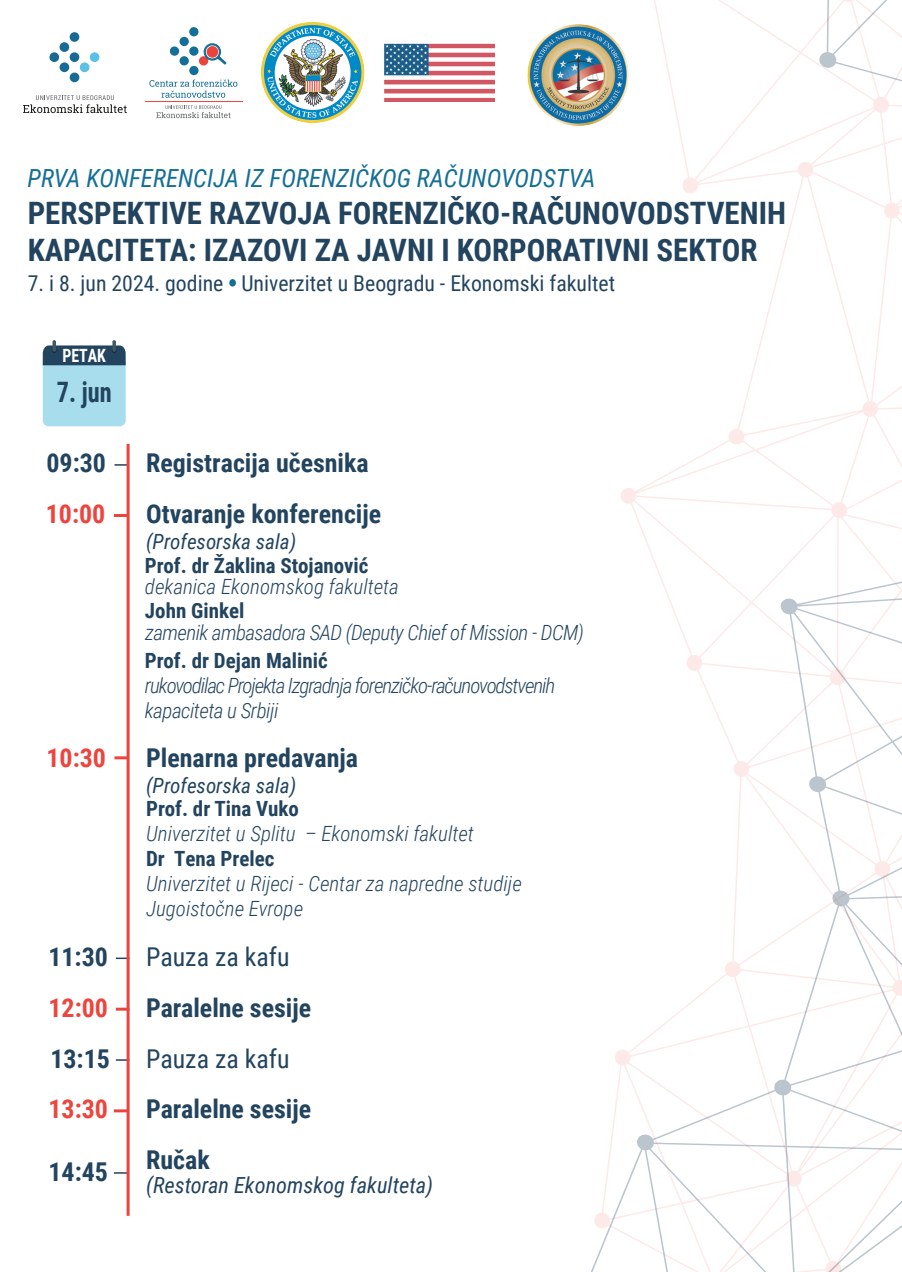
<style>
.page{position:relative;width:902px;height:1272px;background:#fff}
.page>*{position:absolute;margin:0;border:0;box-sizing:border-box;transform-origin:0 0}
.t1{font:700 30.9px/37px "Roboto Condensed";color:#23445f}
.t2{font:700 28.2px "Roboto Condensed";color:#23445f;scale:.86 1}
.t3{font:700 25.95px "Roboto Condensed";color:#23445f}
.t4{font:25.95px "Roboto Condensed";color:#23445f}
.t5{font:700 25.95px "Roboto Condensed";color:#ed453d}
.t6{font:italic 24.9px "Roboto Condensed";color:#146f96}
.t7{font:italic 22.2px "Roboto Condensed";color:#23445f}
.t8{font:21.75px "Roboto Condensed";color:#23445f}
.t9{font:italic 300 21px/25.2px "Roboto Condensed";letter-spacing:-.01em;color:#23445f}
.t10{font:700 21px "Roboto Condensed";color:#23445f}
.t11{font:italic 300 21px/25.2px "Roboto Condensed";letter-spacing:-.055em;color:#23445f}
.t12{font:italic 21px "Roboto Condensed";color:#23445f}
.t13{font:700 18.3px "Roboto Condensed";color:#fff;scale:.86 1}
</style>
<div class="page">
<svg style="left:591px;top:0;width:310px;height:1271px"></svg>
<svg style="left:114px;top:464px;width:13px;height:1px"></svg>
<svg style="left:116px;top:957px;width:11px;height:2px"></svg>
<svg style="left:116px;top:1007px;width:11px;height:3px"></svg>
<svg style="left:114px;top:1109px;width:13px;height:3px"></svg>
<svg style="left:114px;top:1172px;width:13px;height:1px"></svg>
<svg style="left:114px;top:514px;width:13px;height:3px"></svg>
<hr style="left:127px;top:444px;width:3px;height:771px;background:#ed453d">
<hr style="left:114px;top:756px;width:14px;height:3px;background:#ed453d">
<div style="left:70px;top:32px;width:9px;height:10px;background:#176a95;border-radius:50%"></div>
<div style="left:60px;top:42px;width:9px;height:10px;background:#176a95;border-radius:50%"></div>
<div style="left:70px;top:52px;width:9px;height:10px;background:#176a95;border-radius:50%"></div>
<div style="left:90px;top:52px;width:9px;height:10px;background:#5ac1e4;border-radius:50%"></div>
<div style="left:49px;top:52px;width:10px;height:10px;background:#176a95;border-radius:50%"></div>
<div style="left:60px;top:62px;width:9px;height:10px;background:#176a95;border-radius:50%"></div>
<div style="left:70px;top:73px;width:9px;height:9px;background:#176a95;border-radius:50%"></div>
<div style="left:80px;top:62px;width:9px;height:10px;background:#5ac1e4;border-radius:50%"></div>
<svg style="left:23px;top:95px;width:104px;height:18px"></svg>
<img style="left:527px;top:15px;width:112px;height:115px">
<div style="left:189px;top:27px;width:9px;height:9px;background:#136f97;border-radius:50%"></div>
<div style="left:179px;top:37px;width:10px;height:9px;background:#136f97;border-radius:50%"></div>
<div style="left:189px;top:46px;width:9px;height:10px;background:#136f97;border-radius:50%"></div>
<div style="left:170px;top:46px;width:9px;height:10px;background:#136f97;border-radius:50%"></div>
<div style="left:179px;top:56px;width:10px;height:9px;background:#136f97;border-radius:50%"></div>
<div style="left:189px;top:66px;width:9px;height:9px;background:#136f97;border-radius:50%"></div>
<div style="left:199px;top:56px;width:9px;height:9px;background:#ed433d;border-radius:50%"></div>
<hr style="left:145px;top:101px;width:98px;height:1px;background:#ed433d">
<svg style="left:202px;top:43px;width:24px;height:22px"></svg>
<svg style="left:149px;top:80px;width:88px;height:18px"></svg>
<svg style="left:156px;top:105px;width:75px;height:13px"></svg>
<img style="left:384px;top:43px;width:111px;height:59px">
<img style="left:261px;top:22px;width:104px;height:101px">
<div style="left:229px;top:279px;width:7px;height:7px;background:#156e95;border-radius:50%"></div>
<svg style="left:43px;top:340px;width:83px;height:86px;background:#8fbccd"></svg>
<svg style="left:112px;top:340px;width:4px;height:12px"></svg>
<p class="t6" style="left:28px;top:161px;width:569px">PRVA KONFERENCIJA IZ FORENZIČKOG RAČUNOVODSTVA</p>
<h1 class="t1" style="left:28px;top:194px;width:759px">PERSPEKTIVE RAZVOJA FORENZIČKO-RAČUNOVODSTVENIH<br>KAPACITETA: IZAZOVI ZA JAVNI I KORPORATIVNI SEKTOR</h1>
<p class="t8" style="left:28px;top:267px;width:589px">7. i 8. jun 2024. godine Univerzitet u Beogradu - Ekonomski fakultet</p>
<p class="t13" style="left:62px;top:342px;width:52px">PETAK</p>
<h2 class="t2" style="left:57px;top:372px;width:65px">7. jun</h2>
<p class="t3" style="left:46px;top:445px;width:61px">09:30</p>
<p class="t3" style="left:146px;top:445px;width:224px">Registracija učesnika</p>
<p class="t5" style="left:46px;top:495px;width:61px">10:00</p>
<p class="t3" style="left:146px;top:496px;width:236px">Otvaranje konferencije</p>
<p class="t12" style="left:146px;top:526px;width:152px">(Profesorska sala)</p>
<p class="t10" style="left:145px;top:551px;width:225px">Prof. dr Žaklina Stojanović</p>
<p class="t9" style="left:145px;top:573px;width:255px">dekanica Ekonomskog fakulteta</p>
<p class="t10" style="left:145px;top:596px;width:101px">John Ginkel</p>
<p class="t9" style="left:145px;top:619px;width:440px">zamenik ambasadora SAD (Deputy Chief of Mission - DCM)</p>
<p class="t10" style="left:145px;top:645px;width:184px">Prof. dr Dejan Malinić</p>
<p class="t11" style="left:145px;top:672px;width:412px">rukovodilac Projekta Izgradnja forenzičko-računovodstvenih kapaciteta u Srbiji</p>
<p class="t5" style="left:46px;top:739px;width:61px">10:30</p>
<p class="t3" style="left:146px;top:740px;width:213px">Plenarna predavanja</p>
<p class="t12" style="left:146px;top:770px;width:152px">(Profesorska sala)</p>
<p class="t10" style="left:146px;top:793px;width:154px">Prof. dr Tina Vuko</p>
<p class="t9" style="left:146px;top:820px;width:329px">Univerzitet u Splitu – Ekonomski fakultet</p>
<p class="t10" style="left:146px;top:843px;width:130px">Dr Tena Prelec</p>
<p class="t9" style="left:146px;top:870px;width:377px">Univerzitet u Rijeci - Centar za napredne studije<br>Jugoistočne Evrope</p>
<p class="t3" style="left:48px;top:938px;width:61px">11:30</p>
<p class="t4" style="left:146px;top:938px;width:145px">Pauza za kafu</p>
<p class="t5" style="left:48px;top:989px;width:61px">12:00</p>
<p class="t3" style="left:146px;top:989px;width:166px">Paralelne sesije</p>
<p class="t3" style="left:50px;top:1040px;width:61px">13:15</p>
<p class="t4" style="left:146px;top:1040px;width:145px">Pauza za kafu</p>
<p class="t5" style="left:48px;top:1090px;width:61px">13:30</p>
<p class="t3" style="left:146px;top:1090px;width:166px">Paralelne sesije</p>
<p class="t3" style="left:48px;top:1153px;width:61px">14:45</p>
<p class="t3" style="left:146px;top:1141px;width:65px">Ručak</p>
<p class="t7" style="left:146px;top:1169px;width:288px">(Restoran Ekonomskog fakulteta)</p>
</div>
